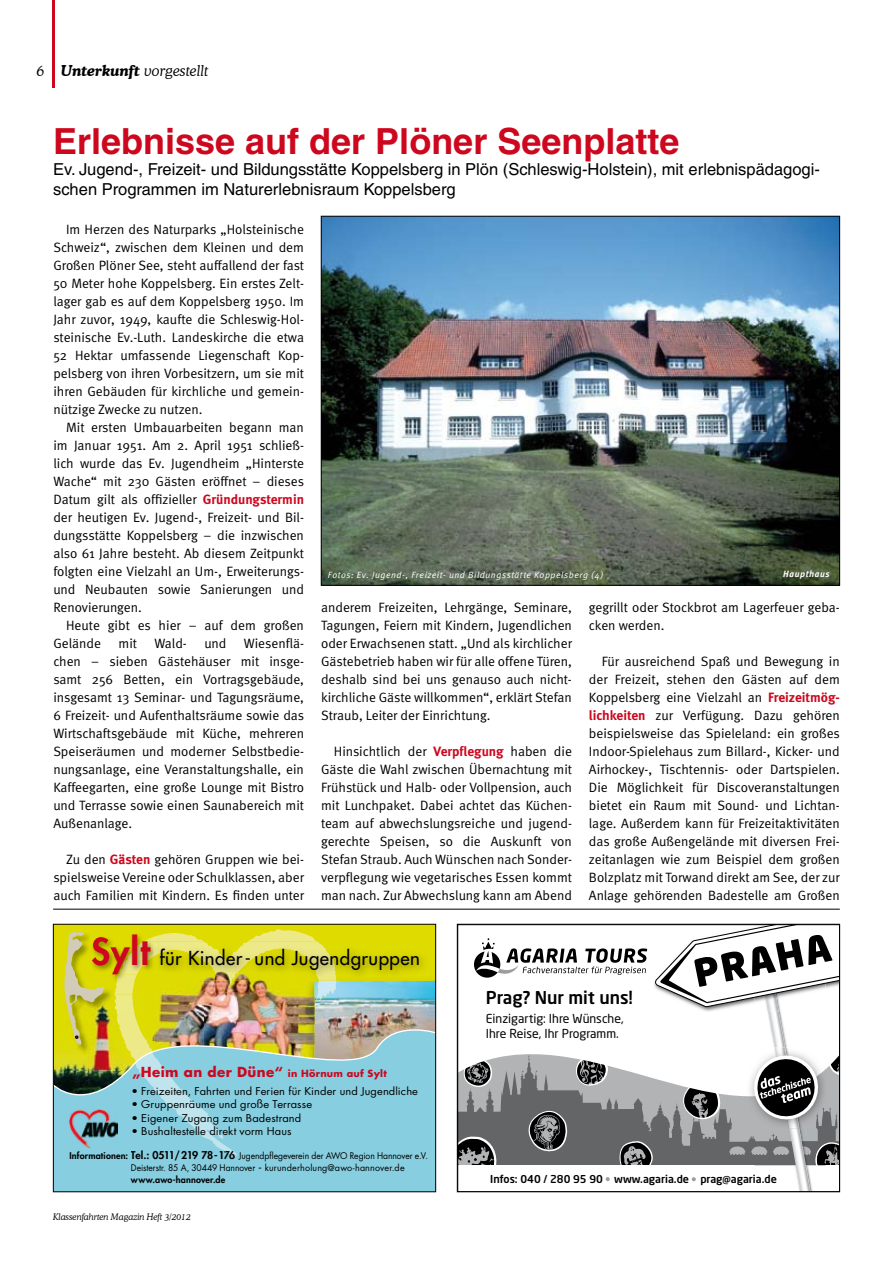
<style>
.page{position:relative;width:893px;height:1263px;background:#fff}
.page>*{position:absolute;margin:0;border:0;box-sizing:border-box;transform-origin:0 0}
.t1{font:700 36px "Helvetica";color:#cd071e}
.t2{font:18.75px "Futura";letter-spacing:.025em;color:#000}
.t3{font:500 17.4px "Neo Sans Std";color:#000}
.t4{font:16.5px/19.8px "Helvetica";color:#000}
.t5{font:italic 300 15px "Cooper BT";color:#000}
.t6{font:13.5px/18px "Meta Normal";color:#000;text-align:justify}
.t7{font:700 13.5px "Futura";letter-spacing:.025em;color:#cd071e}
.t8{font:12.3px/14.7px "Neo Sans Std";color:#000}
.t9{font:500 10.8px "Neo Sans Std";color:#000}
.t10{font:10.5px "Futura";letter-spacing:.01em;color:#000;scale:1.06 1}
.t11{font:9px/12px "Futura";letter-spacing:-.005em;color:#000;scale:.95 1}
.t12{font:italic 9px "Meta Normal";letter-spacing:.06em;color:#fff}
.t13{font:italic 300 9px "Cooper BT";color:#000}
.t14{font:italic 9px "Meta Bold LF";letter-spacing:.065em;color:#fff}
.s1{font-weight:700}
.s2{font-family:"Meta";font-weight:700;color:#cd071e}
.s3{font-weight:800;font-size:36px;color:#cd071e}
.s4{font-size:9.6px}
.s5{font-weight:800}
.s6{font-weight:800;font-size:10.5px}
.s7{font-size:12px}
</style>
<div class="page">
<hr style="left:52px;top:0;width:3px;height:87px;background:#cd071e">
<hr style="left:53px;top:909px;width:787px;height:1px;background:#000">
<svg style="left:54px;top:924px;width:382px;height:268px;background:#d9d600"></svg>
<img style="left:315px;top:980px;width:119px;height:32px">
<img style="left:316px;top:981px;width:21px;height:20px">
<img style="left:115px;top:995px;width:20px;height:17px">
<img style="left:204px;top:995px;width:111px;height:17px">
<img style="left:159px;top:995px;width:45px;height:17px">
<img style="left:55px;top:1012px;width:379px;height:178px">
<div style="left:238px;top:1152px;width:190px;height:9px;background:#86cee0"></div>
<svg style="left:69px;top:1051px;width:192px;height:122px;background:#8ac2c9"></svg>
<div style="left:266px;top:1164px;width:139px;height:9px;background:#86cee0"></div>
<div style="left:69px;top:1175px;width:156px;height:8px;background:#86cee0"></div>
<img style="left:336px;top:979px;width:94px;height:2px">
<svg style="left:114px;top:929px;width:222px;height:66px;background:#d7d135"></svg>
<img style="left:64px;top:987px;width:49px;height:67px">
<img style="left:104px;top:937px;width:9px;height:37px">
<svg style="left:64px;top:932px;width:40px;height:113px;background:#cabb32"></svg>
<div style="left:53px;top:924px;width:383px;height:268px;border:1px solid #000"></div>
<svg style="left:459px;top:926px;width:379px;height:264px"></svg>
<div style="left:457px;top:924px;width:383px;height:268px;border:1px solid #000"></div>
<img style="left:323px;top:218px;width:515px;height:365px">
<p class="t5" style="left:37px;top:62px;width:9px">6</p>
<p class="t5" style="left:61px;top:62px;width:149px"><span class="s1">Unterkunft</span> vorgestellt</p>
<h1 class="t1" style="left:53px;top:119px;width:628px">Erlebnisse auf der Plöner Seenplatte</h1>
<p class="t4" style="left:53px;top:159px;width:768px">Ev. Jugend-, Freizeit- und Bildungsstätte Koppelsberg in Plön (Schleswig-Holstein), mit erlebnispädagogi&shy;schen Programmen im Naturerlebnisraum Koppelsberg</p>
<p class="t6" style="left:53px;top:220px;width:252px;text-indent:13px">Im Herzen des Naturparks „Holsteinische Schweiz“, zwischen dem Kleinen und dem Großen Plöner See, steht auffallend der fast 50 Meter hohe Koppelsberg. Ein erstes Zelt&shy;lager gab es auf dem Koppelsberg 1950. Im Jahr zuvor, 1949, kaufte die Schleswig-Hol&shy;steinische Ev.-Luth. Landeskirche die etwa 52 Hektar umfassende Liegenschaft Kop&shy;pelsberg von ihren Vorbesitzern, um sie mit ihren Gebäuden für kirchliche und gemein&shy;nützige Zwecke zu nutzen.</p>
<p class="t6" style="left:53px;top:418px;width:252px;text-indent:13px">Mit ersten Umbauarbeiten begann man im Januar 1951. Am 2. April 1951 schließ&shy;lich wurde das Ev. Jugendheim „Hinterste Wache“ mit 230 Gästen eröffnet – dieses Datum gilt als offizieller <span class="s2">Gründungstermin </span>der heutigen Ev. Jugend-, Freizeit- und Bil&shy;dungsstätte Koppelsberg – die inzwischen also 61 Jahre besteht. Ab diesem Zeitpunkt folgten eine Vielzahl an Um-, Erweiterungs&shy;und Neubauten sowie Sanierungen und Renovierungen.</p>
<p class="t6" style="left:53px;top:616px;width:252px;text-indent:13px">Heute gibt es hier – auf dem großen<br>Gelände</p>
<p class="t12" style="left:328px;top:569px;width:277px">Fotos: Ev. Jugend-, Freizeit- und Bildungsstätte Koppelsberg (4)</p>
<p class="t14" style="left:783px;top:569px;width:48px">Haupthaus</p>
<p class="t6" style="left:589px;top:598px;width:252px">gegrillt oder Stockbrot am Lagerfeuer geba&shy;cken werden.</p>
<p class="t6" style="left:589px;top:652px;width:252px;text-indent:13px">Für ausreichend Spaß und Bewegung in der Freizeit, stehen den Gästen auf dem Koppelsberg eine Vielzahl an <span class="s2">Freizeitmög&shy;lichkeiten</span> zur Verfügung. Dazu gehören beispielsweise das Spieleland: ein großes Indoor-Spielehaus zum Billard-, Kicker- und Airhockey-, Tischtennis- oder Dartspielen.<br>Die Möglichkeit für Discoveranstaltungen bietet ein Raum mit Sound- und Lichtan&shy;lage. Außerdem kann für Freizeitaktivitäten das große Außengelände mit diversen Frei&shy;zeitanlagen wie zum Beispiel dem großen Bolzplatz mit Torwand direkt am See, der zur Anlage gehörenden Badestelle am Großen</p>
<p class="t6" style="left:321px;top:598px;width:252px">anderem Freizeiten, Lehrgänge, Seminare, Tagungen, Feiern mit Kindern, Jugendlichen oder Erwachsenen statt. „Und als kirchlicher Gästebetrieb haben wir für alle offene Türen, deshalb sind bei uns genauso auch nicht&shy;kirchliche Gäste willkommen“, erklärt Stefan Straub, Leiter der Einrichtung.</p>
<p class="t6" style="left:321px;top:742px;width:253px;text-indent:13px">Hinsichtlich der <span class="s2">Verpflegung</span> haben die Gäste die Wahl zwischen Übernachtung mit Frühstück und Halb- oder Vollpension, auch mit Lunchpaket. Dabei achtet das Küchen&shy;team auf abwechslungsreiche und jugend&shy;gerechte Speisen, so die Auskunft von Stefan Straub. Auch Wünschen nach Sonder&shy;verpflegung wie vegetarisches Essen kommt man nach. Zur Abwechslung kann am Abend</p>
<p class="t6" style="left:53px;top:634px;width:252px;text-indent:191px">Wiesenflä&shy;chen – sieben Gästehäuser mit insge&shy;samt 256 Betten, ein Vortragsgebäude, insgesamt 13 Seminar- und Tagungsräume, 6 Freizeit- und Aufenthaltsräume sowie das Wirtschaftsgebäude mit Küche, mehreren Speiseräumen und moderner Selbstbedie&shy;nungsanlage, eine Veranstaltungshalle, ein Kaffeegarten, eine große Lounge mit Bistro und Terrasse sowie einen Saunabereich mit Außenanlage.</p>
<p class="t6" style="left:53px;top:850px;width:252px;text-indent:13px">Zu den <span class="s2">Gästen</span> gehören Gruppen wie bei&shy;spielsweise Vereine oder Schulklassen, aber auch Familien mit Kindern. Es finden unter</p>
<p class="t6" style="left:119px;top:634px;width:20px">mit</p>
<p class="t6" style="left:154px;top:634px;width:34px">Wald-</p>
<p class="t6" style="left:204px;top:634px;width:24px">und</p>
<h2 class="t2" style="left:91px;top:945px;width:330px"><span class="s3">Sylt</span> für Kinder- und Jugendgruppen</h2>
<p class="t7" style="left:133px;top:1062px;width:256px">„Heim an der Düne“ <span class="s4">in Hörnum auf Sylt</span></p>
<p class="t10" style="left:131px;top:1084px;width:272px">• Freizeiten, Fahrten und Ferien für Kinder und Jugendliche</p>
<p class="t10" style="left:131px;top:1097px;width:172px">• Gruppenräume und große Terrasse</p>
<p class="t10" style="left:131px;top:1111px;width:162px">• Eigener Zugang zum Badestrand</p>
<p class="t10" style="left:131px;top:1124px;width:153px">• Bushaltestelle direkt vorm Haus</p>
<p class="t11" style="left:131px;top:1150px;width:314px;text-indent:-61px"><span class="s5">Informationen:</span> <span class="s6">Tel.: 0511 / 219 78 - 176</span> Jugendpflegeverein der AWO Region Hannover e.V.<br>Deisterstr. 85 A, 30449 Hannover <span class="s7">-</span> kurunderholung@awo-hannover.de <span class="s5">www.awo-hannover.de</span></p>
<p class="t13" style="left:53px;top:1212px;width:139px">Klassenfahrten Magazin Heft 3/2012</p>
<p class="t3" style="left:486px;top:986px;width:149px">Prag? Nur mit uns!</p>
<p class="t8" style="left:486px;top:1011px;width:139px">Einzigartig: Ihre Wünsche,<br>Ihre Reise, Ihr Programm.</p>
<p class="t9" style="left:490px;top:1172px;width:288px">Infos: 040 / 280 95 90 www.agaria.de prag@agaria.de</p>
</div>
